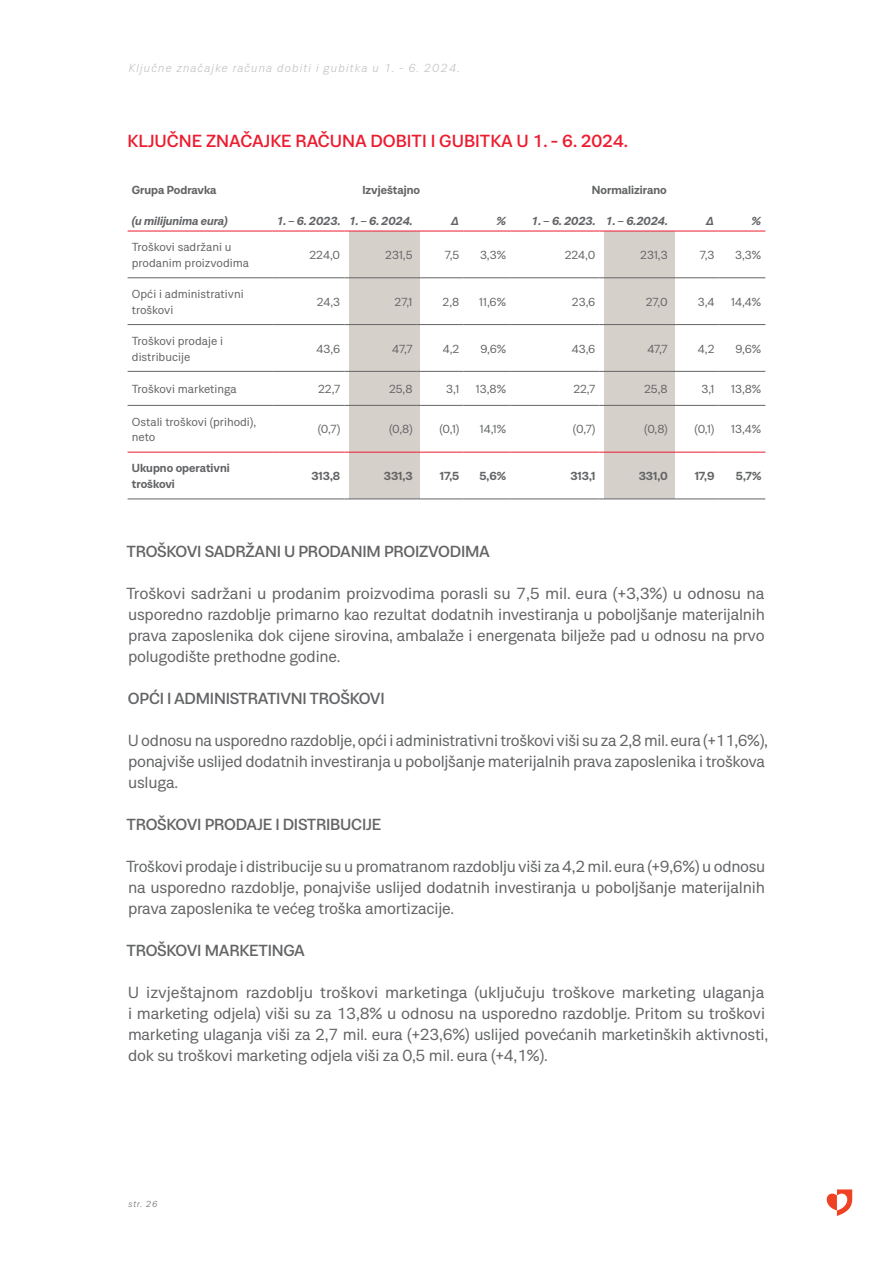
<style>
.page{position:relative;width:893px;height:1263px;background:#fff}
.page>*{position:absolute;margin:0;border:0;box-sizing:border-box;transform-origin:0 0}
.t1{font:500 18px "Podravka Sans";color:#ed1c2f}
.t2{font:16.5px/21px "Podravka Sans";letter-spacing:-.015em;color:#636466;text-align:justify}
.t3{font:500 16.5px "Podravka Sans";letter-spacing:-.015em;color:#636466}
.t4{font:12px/15.8px "Podravka Sans";color:#636466}
.t5{font:700 12px/15.8px "Podravka Sans";color:#636466}
.t6{font:italic 700 12px "Podravka Sans";color:#636466}
.t7{font:italic 300 12px "Podravka Sans";letter-spacing:.1em;color:#c1c1c1}
.t8{font:italic 300 9px "Podravka Sans";color:#646464}
</style>
<div class="page">
<div style="left:349px;top:231px;width:71px;height:268px;background:#d6d0cb"></div>
<div style="left:604px;top:231px;width:71px;height:268px;background:#d6d0cb"></div>
<hr style="left:128px;top:278px;width:144px;height:1px;background:#636466">
<hr style="left:272px;top:278px;width:72px;height:1px;background:#636466">
<hr style="left:344px;top:278px;width:73px;height:1px;background:#636466">
<hr style="left:417px;top:278px;width:46px;height:1px;background:#636466">
<hr style="left:463px;top:278px;width:47px;height:1px;background:#636466">
<hr style="left:510px;top:278px;width:90px;height:1px;background:#636466">
<hr style="left:600px;top:278px;width:72px;height:1px;background:#636466">
<hr style="left:672px;top:278px;width:47px;height:1px;background:#636466">
<hr style="left:719px;top:278px;width:46px;height:1px;background:#636466">
<hr style="left:128px;top:324px;width:144px;height:1px;background:#636466">
<hr style="left:272px;top:324px;width:72px;height:1px;background:#636466">
<hr style="left:344px;top:324px;width:73px;height:1px;background:#636466">
<hr style="left:417px;top:324px;width:46px;height:1px;background:#636466">
<hr style="left:463px;top:324px;width:47px;height:1px;background:#636466">
<hr style="left:510px;top:324px;width:90px;height:1px;background:#636466">
<hr style="left:600px;top:324px;width:72px;height:1px;background:#636466">
<hr style="left:672px;top:324px;width:47px;height:1px;background:#636466">
<hr style="left:719px;top:324px;width:46px;height:1px;background:#636466">
<hr style="left:128px;top:371px;width:144px;height:1px;background:#636466">
<hr style="left:272px;top:371px;width:72px;height:1px;background:#636466">
<hr style="left:344px;top:371px;width:73px;height:1px;background:#636466">
<hr style="left:417px;top:371px;width:46px;height:1px;background:#636466">
<hr style="left:463px;top:371px;width:47px;height:1px;background:#636466">
<hr style="left:510px;top:371px;width:90px;height:1px;background:#636466">
<hr style="left:600px;top:371px;width:72px;height:1px;background:#636466">
<hr style="left:672px;top:371px;width:47px;height:1px;background:#636466">
<hr style="left:719px;top:371px;width:46px;height:1px;background:#636466">
<hr style="left:128px;top:405px;width:144px;height:1px;background:#636466">
<hr style="left:272px;top:405px;width:72px;height:1px;background:#636466">
<hr style="left:344px;top:405px;width:73px;height:1px;background:#636466">
<hr style="left:417px;top:405px;width:46px;height:1px;background:#636466">
<hr style="left:463px;top:405px;width:47px;height:1px;background:#636466">
<hr style="left:510px;top:405px;width:90px;height:1px;background:#636466">
<hr style="left:600px;top:405px;width:72px;height:1px;background:#636466">
<hr style="left:672px;top:405px;width:47px;height:1px;background:#636466">
<hr style="left:719px;top:405px;width:46px;height:1px;background:#636466">
<hr style="left:128px;top:231px;width:144px;height:1px;background:#ed1c2f">
<hr style="left:272px;top:231px;width:72px;height:1px;background:#ed1c2f">
<hr style="left:344px;top:231px;width:73px;height:1px;background:#ed1c2f">
<hr style="left:417px;top:231px;width:46px;height:1px;background:#ed1c2f">
<hr style="left:463px;top:231px;width:47px;height:1px;background:#ed1c2f">
<hr style="left:510px;top:231px;width:90px;height:1px;background:#ed1c2f">
<hr style="left:600px;top:231px;width:72px;height:1px;background:#ed1c2f">
<hr style="left:672px;top:231px;width:47px;height:1px;background:#ed1c2f">
<hr style="left:719px;top:231px;width:46px;height:1px;background:#ed1c2f">
<hr style="left:128px;top:452px;width:144px;height:1px;background:#ed1c2f">
<hr style="left:272px;top:452px;width:72px;height:1px;background:#ed1c2f">
<hr style="left:344px;top:452px;width:73px;height:1px;background:#ed1c2f">
<hr style="left:417px;top:452px;width:46px;height:1px;background:#ed1c2f">
<hr style="left:463px;top:452px;width:47px;height:1px;background:#ed1c2f">
<hr style="left:510px;top:452px;width:90px;height:1px;background:#ed1c2f">
<hr style="left:600px;top:452px;width:72px;height:1px;background:#ed1c2f">
<hr style="left:672px;top:452px;width:47px;height:1px;background:#ed1c2f">
<hr style="left:719px;top:452px;width:46px;height:1px;background:#ed1c2f">
<hr style="left:128px;top:499px;width:144px;height:1px;background:#636466">
<hr style="left:272px;top:499px;width:72px;height:1px;background:#636466">
<hr style="left:344px;top:499px;width:73px;height:1px;background:#636466">
<hr style="left:417px;top:499px;width:46px;height:1px;background:#636466">
<hr style="left:463px;top:499px;width:47px;height:1px;background:#636466">
<hr style="left:510px;top:499px;width:90px;height:1px;background:#636466">
<hr style="left:600px;top:499px;width:72px;height:1px;background:#636466">
<hr style="left:672px;top:499px;width:47px;height:1px;background:#636466">
<hr style="left:719px;top:499px;width:46px;height:1px;background:#636466">
<svg style="left:827px;top:1189px;width:25px;height:27px"></svg>
<p class="t7" style="left:129px;top:61px;width:332px">Ključne značajke računa dobiti i gubitka u 1. - 6. 2024.</p>
<p class="t1" style="left:128px;top:130px;width:502px">KLJUČNE ZNAČAJKE RAČUNA DOBITI I GUBITKA U 1. - 6. 2024.</p>
<p class="t5" style="left:132px;top:181px;width:86px">Grupa Podravka</p>
<p class="t5" style="left:362px;top:181px;width:59px">Izvještajno</p>
<p class="t5" style="left:592px;top:181px;width:76px">Normalizirano</p>
<p class="t6" style="left:132px;top:213px;width:97px">(u milijunima eura)</p>
<p class="t6" style="left:276px;top:213px;width:138px">1. – 6. 2023. 1. – 6. 2024.</p>
<p class="t6" style="left:451px;top:213px;width:10px">Δ</p>
<p class="t6" style="left:496px;top:213px;width:11px">%</p>
<p class="t6" style="left:531px;top:213px;width:138px">1. – 6. 2023. 1. – 6.2024.</p>
<p class="t6" style="left:706px;top:213px;width:10px">Δ</p>
<p class="t6" style="left:752px;top:213px;width:11px">%</p>
<p class="t4" style="left:132px;top:239px;width:119px">Troškovi sadržani u prodanim proizvodima</p>
<p class="t4" style="left:310px;top:247px;width:32px">224,0</p>
<p class="t4" style="left:385px;top:247px;width:29px">231,5</p>
<p class="t4" style="left:445px;top:247px;width:16px">7,5</p>
<p class="t4" style="left:480px;top:247px;width:28px">3,3%</p>
<p class="t4" style="left:565px;top:247px;width:32px">224,0</p>
<p class="t4" style="left:640px;top:247px;width:29px">231,3</p>
<p class="t4" style="left:700px;top:247px;width:16px">7,3</p>
<p class="t4" style="left:735px;top:247px;width:28px">3,3%</p>
<p class="t4" style="left:132px;top:286px;width:113px">Opći i administrativni troškovi</p>
<p class="t4" style="left:317px;top:294px;width:25px">24,3</p>
<p class="t4" style="left:395px;top:294px;width:19px">27,1</p>
<p class="t4" style="left:443px;top:294px;width:18px">2,8</p>
<p class="t4" style="left:479px;top:294px;width:28px">11,6%</p>
<p class="t4" style="left:572px;top:294px;width:25px">23,6</p>
<p class="t4" style="left:646px;top:294px;width:23px">27,0</p>
<p class="t4" style="left:698px;top:294px;width:18px">3,4</p>
<p class="t4" style="left:731px;top:294px;width:32px">14,4%</p>
<p class="t4" style="left:132px;top:332px;width:93px">Troškovi prodaje i distribucije</p>
<p class="t4" style="left:317px;top:340px;width:25px">43,6</p>
<p class="t4" style="left:392px;top:340px;width:22px">47,7</p>
<p class="t4" style="left:443px;top:340px;width:18px">4,2</p>
<p class="t4" style="left:480px;top:340px;width:27px">9,6%</p>
<p class="t4" style="left:572px;top:340px;width:25px">43,6</p>
<p class="t4" style="left:647px;top:340px;width:22px">47,7</p>
<p class="t4" style="left:698px;top:340px;width:18px">4,2</p>
<p class="t4" style="left:735px;top:340px;width:27px">9,6%</p>
<p class="t4" style="left:132px;top:381px;width:106px">Troškovi marketinga</p>
<p class="t4" style="left:318px;top:381px;width:24px">22,7</p>
<p class="t4" style="left:389px;top:381px;width:25px">25,8</p>
<p class="t4" style="left:446px;top:381px;width:15px">3,1</p>
<p class="t4" style="left:476px;top:381px;width:32px">13,8%</p>
<p class="t4" style="left:573px;top:381px;width:24px">22,7</p>
<p class="t4" style="left:644px;top:381px;width:25px">25,8</p>
<p class="t4" style="left:701px;top:381px;width:15px">3,1</p>
<p class="t4" style="left:731px;top:381px;width:32px">13,8%</p>
<p class="t4" style="left:132px;top:413px;width:126px">Ostali troškovi (prihodi), neto</p>
<p class="t4" style="left:318px;top:421px;width:24px">(0,7)</p>
<p class="t4" style="left:389px;top:421px;width:25px">(0,8)</p>
<p class="t4" style="left:439px;top:421px;width:21px">(0,1)</p>
<p class="t4" style="left:480px;top:421px;width:28px">14,1%</p>
<p class="t4" style="left:573px;top:421px;width:24px">(0,7)</p>
<p class="t4" style="left:644px;top:421px;width:25px">(0,8)</p>
<p class="t4" style="left:695px;top:421px;width:21px">(0,1)</p>
<p class="t4" style="left:731px;top:421px;width:31px">13,4%</p>
<p class="t5" style="left:132px;top:460px;width:99px">Ukupno operativni troškovi</p>
<p class="t5" style="left:311px;top:468px;width:30px">313,8</p>
<p class="t5" style="left:384px;top:468px;width:30px">331,3</p>
<p class="t5" style="left:440px;top:468px;width:21px">17,5</p>
<p class="t5" style="left:479px;top:468px;width:28px">5,6%</p>
<p class="t5" style="left:570px;top:468px;width:27px">313,1</p>
<p class="t5" style="left:639px;top:468px;width:31px">331,0</p>
<p class="t5" style="left:695px;top:468px;width:21px">17,9</p>
<p class="t5" style="left:736px;top:468px;width:27px">5,7%</p>
<p class="t3" style="left:126px;top:541px;width:365px">TROŠKOVI SADRŽANI U PRODANIM PROIZVODIMA</p>
<p class="t2" style="left:126px;top:582px;width:640px">Troškovi sadržani u prodanim proizvodima porasli su 7,5 mil. eura (+3,3%) u odnosu na usporedno razdoblje primarno kao rezultat dodatnih investiranja u poboljšanje materijalnih prava zaposlenika dok cijene sirovina, ambalaže i energenata bilježe pad u odnosu na prvo polugodište prethodne godine.</p>
<p class="t3" style="left:128px;top:688px;width:258px">OPĆI I ADMINISTRATIVNI TROŠKOVI</p>
<p class="t2" style="left:128px;top:729px;width:642px;text-align:left">U odnosu na usporedno razdoblje, opći i administrativni troškovi viši su za 2,8 mil. eura (+11,6%), ponajviše uslijed dodatnih investiranja u poboljšanje materijalnih prava zaposlenika i troškova usluga.</p>
<p class="t3" style="left:126px;top:814px;width:256px">TROŠKOVI PRODAJE I DISTRIBUCIJE</p>
<p class="t2" style="left:126px;top:855px;width:641px">Troškovi prodaje i distribucije su u promatranom razdoblju viši za 4,2 mil. eura (+9,6%) u odnosu na usporedno razdoblje, ponajviše uslijed dodatnih investiranja u poboljšanje materijalnih prava zaposlenika te većeg troška amortizacije.</p>
<p class="t3" style="left:126px;top:940px;width:180px">TROŠKOVI MARKETINGA</p>
<p class="t2" style="left:128px;top:981px;width:642px;text-align:left">U izvještajnom razdoblju troškovi marketinga (uključuju troškove marketing ulaganja i marketing odjela) viši su za 13,8% u odnosu na usporedno razdoblje. Pritom su troškovi marketing ulaganja viši za 2,7 mil. eura (+23,6%) uslijed povećanih marketinških aktivnosti, dok su troškovi marketing odjela viši za 0,5 mil. eura (+4,1%).</p>
<p class="t8" style="left:129px;top:1198px;width:30px">str. 26</p>
</div>
